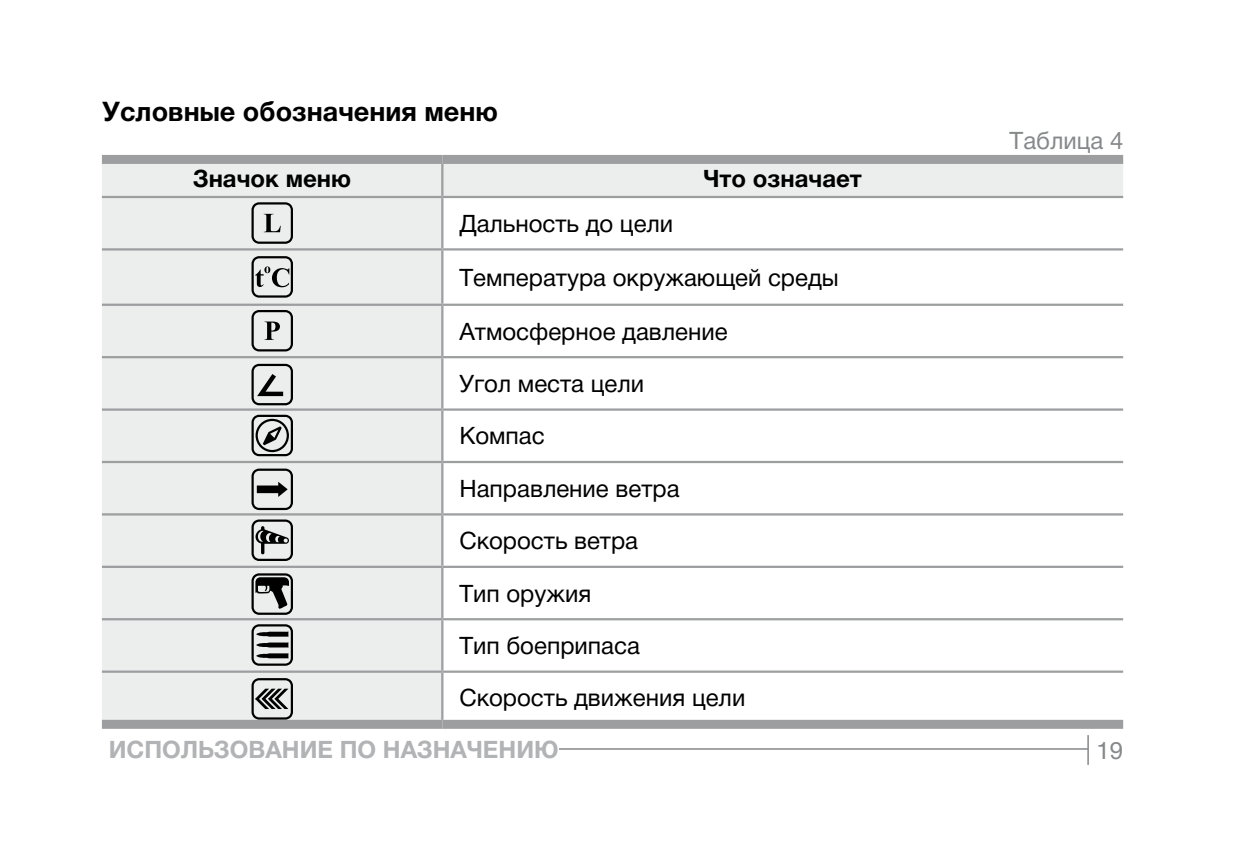
<style>
.page{position:relative;width:1234px;height:851px;background:#fff}
.page>*{position:absolute;margin:0;border:0;box-sizing:border-box;transform-origin:0 0}
.t1{font:700 27px "Helvetica Neue Cyr";color:#000}
.t2{font:24px/52.5px "Helvetica Neue Cyr";color:#000}
.t3{font:700 24px "Helvetica Neue Cyr";color:#b1b3b4}
.t4{font:700 24px "Helvetica Neue Cyr";color:#000}
.t5{font:24px "Helvetica Neue Cyr";color:#86888a}
</style>
<div class="page">
<svg style="left:1087px;top:735px;width:1px;height:29px"></svg>
<hr style="left:112px;top:748px;width:975px;height:1px;background:#86888a">
<div style="left:102px;top:740px;width:456px;height:22px;background:#fff"></div>
<div style="left:102px;top:244px;width:339px;height:475px;background:#eceded"></div>
<div style="left:102px;top:155px;width:340px;height:9px;background:#9c9e9f"></div>
<div style="left:442px;top:155px;width:680px;height:9px;background:#9c9e9f"></div>
<div style="left:102px;top:719px;width:340px;height:9px;background:#9c9e9f"></div>
<div style="left:442px;top:719px;width:680px;height:9px;background:#9c9e9f"></div>
<hr style="left:441px;top:198px;width:2px;height:50px;background:#9c9e9f">
<hr style="left:102px;top:248px;width:340px;height:2px;background:#9c9e9f">
<hr style="left:442px;top:248px;width:680px;height:2px;background:#9c9e9f">
<hr style="left:441px;top:250px;width:2px;height:53px;background:#9c9e9f">
<hr style="left:102px;top:303px;width:340px;height:3px;background:#9c9e9f">
<hr style="left:442px;top:303px;width:680px;height:3px;background:#9c9e9f">
<hr style="left:441px;top:306px;width:2px;height:50px;background:#9c9e9f">
<hr style="left:102px;top:356px;width:340px;height:2px;background:#9c9e9f">
<hr style="left:442px;top:356px;width:680px;height:2px;background:#9c9e9f">
<hr style="left:441px;top:358px;width:2px;height:50px;background:#9c9e9f">
<hr style="left:102px;top:408px;width:340px;height:2px;background:#9c9e9f">
<hr style="left:442px;top:408px;width:680px;height:2px;background:#9c9e9f">
<hr style="left:441px;top:410px;width:2px;height:51px;background:#9c9e9f">
<hr style="left:102px;top:461px;width:340px;height:2px;background:#9c9e9f">
<hr style="left:442px;top:461px;width:680px;height:2px;background:#9c9e9f">
<hr style="left:441px;top:463px;width:2px;height:50px;background:#9c9e9f">
<hr style="left:102px;top:513px;width:340px;height:2px;background:#9c9e9f">
<hr style="left:442px;top:513px;width:680px;height:2px;background:#9c9e9f">
<hr style="left:441px;top:515px;width:2px;height:50px;background:#9c9e9f">
<hr style="left:102px;top:565px;width:340px;height:3px;background:#9c9e9f">
<hr style="left:442px;top:565px;width:680px;height:3px;background:#9c9e9f">
<hr style="left:441px;top:568px;width:2px;height:50px;background:#9c9e9f">
<hr style="left:102px;top:618px;width:340px;height:2px;background:#9c9e9f">
<hr style="left:442px;top:618px;width:680px;height:2px;background:#9c9e9f">
<hr style="left:441px;top:620px;width:2px;height:50px;background:#9c9e9f">
<hr style="left:102px;top:670px;width:340px;height:2px;background:#9c9e9f">
<hr style="left:442px;top:670px;width:680px;height:2px;background:#9c9e9f">
<hr style="left:441px;top:672px;width:2px;height:47px;background:#9c9e9f">
<svg style="left:102px;top:159px;width:1020px;height:85px"></svg>
<svg style="left:251px;top:256px;width:42px;height:41px;background:#a7a7a7"></svg>
<svg style="left:251px;top:310px;width:42px;height:41px;background:#afb0b0"></svg>
<svg style="left:251px;top:364px;width:42px;height:41px;background:#a6a7a7"></svg>
<svg style="left:251px;top:414px;width:42px;height:42px;background:#929393"></svg>
<svg style="left:251px;top:468px;width:42px;height:42px;background:#a1a2a2"></svg>
<svg style="left:251px;top:519px;width:42px;height:42px;background:#969797"></svg>
<svg style="left:251px;top:573px;width:42px;height:41px;background:#797a7a"></svg>
<svg style="left:251px;top:624px;width:42px;height:41px;background:#898a8a"></svg>
<svg style="left:251px;top:678px;width:42px;height:41px;background:#969696"></svg>
<p class="t1" style="left:102px;top:97px;width:397px">Условные обозначения меню</p>
<p class="t4" style="left:193px;top:165px;width:159px">Значок меню</p>
<p class="t4" style="left:703px;top:165px;width:160px">Что означает</p>
<p class="t2" style="left:459px;top:197px;width:215px">Дальность до цели</p>
<p class="t2" style="left:459px;top:251px;width:381px">Температура окружающей среды</p>
<p class="t2" style="left:459px;top:305px;width:287px">Атмосферное давление<br>Угол места цели<br>Компас<br>Направление ветра<br>Скорость ветра<br>Тип оружия<br>Тип боеприпаса<br>Скорость движения цели</p>
<p class="t5" style="left:1009px;top:127px;width:115px">Таблица 4</p>
<p class="t3" style="left:109px;top:735px;width:451px">ИСПОЛЬЗОВАНИЕ ПО НАЗНАЧЕНИЮ</p>
<p class="t5" style="left:1096px;top:737px;width:28px">19</p>
</div>
